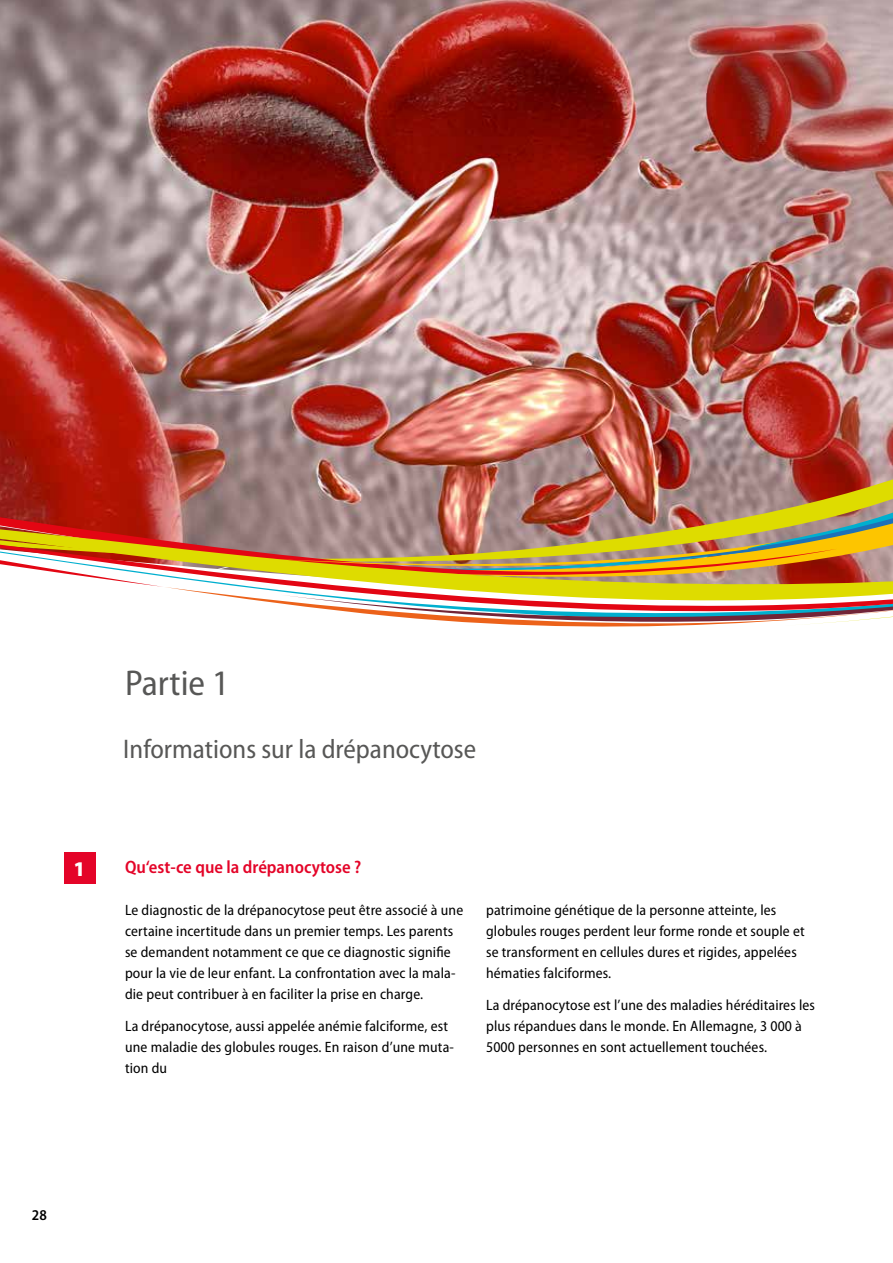
<style>
.page{position:relative;width:893px;height:1263px;background:#fff}
.page>*{position:absolute;margin:0;border:0;box-sizing:border-box;transform-origin:0 0}
.t1{font:semi-condensed 36px "Myriad Pro";color:#575756}
.t2{font:semi-condensed 27px "Myriad Pro";color:#575756}
.t3{font:900 semi-condensed 21px "Myriad Pro";color:#fff}
.t4{font:600 semi-condensed 18px "Myriad Pro";color:#e40428}
.t5{font:semi-condensed 15px/21px "Myriad Pro";letter-spacing:.01em;color:#000}
.t6{font:600 semi-condensed 15px "Myriad Pro";color:#000}
</style>
<div class="page">
<div style="left:64px;top:852px;width:31px;height:32px;background:#e40428"></div>
<img style="left:0;top:0;width:893px;height:443px">
<img style="left:0;top:443px;width:893px;height:184px">
<svg style="left:892px;top:0;width:1px;height:145px"></svg>
<h1 class="t1" style="left:125px;top:663px;width:106px">Partie 1</h1>
<h2 class="t2" style="left:123px;top:734px;width:354px">Informations sur la drépanocytose</h2>
<h3 class="t3" style="left:74px;top:857px;width:13px">1</h3>
<p class="t4" style="left:125px;top:857px;width:238px">Qu‘est-ce que la drépanocytose ?</p>
<p class="t5" style="left:125px;top:900px;width:340px">Le diagnostic de la drépanocytose peut être associé à une certaine incertitude dans un premier temps. Les parents se demandent notamment ce que ce diagnostic signifie pour la vie de leur enfant. La confrontation avec la mala&shy;die peut contribuer à en faciliter la prise en charge.</p>
<p class="t5" style="left:125px;top:1015px;width:330px">La drépanocytose, aussi appelée anémie falciforme, est une maladie des globules rouges. En raison d’une muta&shy;tion du</p>
<p class="t5" style="left:486px;top:900px;width:320px">patrimoine génétique de la personne atteinte, les globules rouges perdent leur forme ronde et souple et se transforment en cellules dures et rigides, appelées hématies falciformes.</p>
<p class="t5" style="left:486px;top:994px;width:330px">La drépanocytose est l’une des maladies héréditaires les plus répandues dans le monde. En Allemagne, 3 000 à<br>5000 personnes en sont actuellement touchées.</p>
<p class="t6" style="left:32px;top:1206px;width:16px">28</p>
</div>
